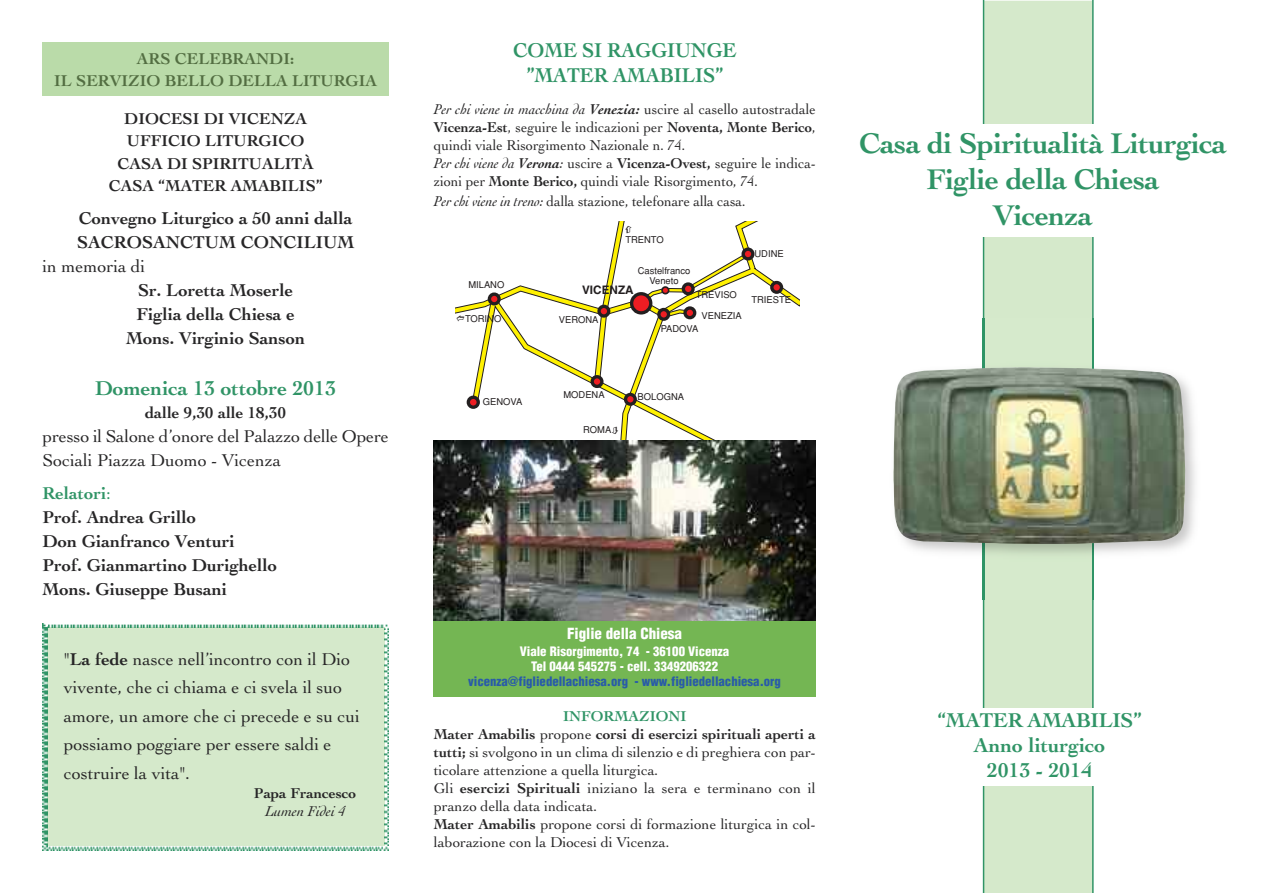
<style>
.page{position:relative;width:1263px;height:893px;background:#fff}
.page>*{position:absolute;margin:0;border:0;box-sizing:border-box;transform-origin:0 0}
.t1{font:700 30px/36px "Cochin";letter-spacing:-.015em;color:#309466;text-align:center}
.t2{font:700 21px/25.2px "Cochin";letter-spacing:-.005em;color:#309466;text-align:center}
.t3{font:700 21px/25.2px "Cochin";letter-spacing:-.005em;color:#309466;text-align:center;scale:.95 1}
.t4{font:18px/28.5px "Cochin";color:#272627}
.t5{font:700 18px/24px "Cochin";color:#272627}
.t6{font:700 16.5px/22.5px "Cochin";color:#272627;text-align:center}
.t7{font:700 16.5px/22.5px "Cochin";color:#536e42;text-align:center}
.t8{font:15px/18px "Cochin";color:#272627}
.t9{font:15px/18px "Cochin";color:#272627;scale:.95 1}
.t10{font:900 condensed 15px "Helvetica";color:#fff}
.t11{font:700 15px "Cochin";color:#272627}
.t12{font:italic 15px "Cochin";color:#272627}
.t13{font:900 condensed 12.75px/15.3px "Helvetica";color:#fff;text-align:center}
.t14{font:900 condensed 12.75px "Helvetica";color:#295ba8}
.t15{font:700 11.7px "Helvetica";color:#231f20}
.t16{font:9.45px/9.4px "Helvetica";color:#231f20;text-align:center}
.s1{color:#309466}
.s2{font-weight:400;color:#309466}
.s3{font-weight:700}
.s4{font-style:italic}
.s5{font-weight:700;font-style:italic}
.s6{font-weight:700;color:#309466}
</style>
<div class="page">
<div style="left:43px;top:43px;width:346px;height:53px;background:#badba9"></div>
<div style="left:43px;top:623px;width:346px;height:227px;background:#d5e9cb"></div>
<div style="left:984px;top:1px;width:108px;height:318px;background:#d5e9cb"></div>
<div style="left:984px;top:599px;width:108px;height:294px;background:#d5e9cb"></div>
<hr style="left:983px;top:0;width:1px;height:893px;background:#309466">
<hr style="left:1092px;top:0;width:2px;height:893px;background:#309466">
<img style="left:908px;top:319px;width:287px;height:280px">
<img style="left:893px;top:367px;width:292px;height:177px">
<div style="left:859px;top:124px;width:368px;height:112px;background:#fff"></div>
<div style="left:859px;top:708px;width:361px;height:78px;background:#fff"></div>
<img style="left:434px;top:440px;width:382px;height:181px">
<div style="left:433px;top:621px;width:383px;height:75px;background:#74b653"></div>
<svg style="left:455px;top:221px;width:344px;height:223px"></svg>
<p class="t7" style="left:54px;top:47px;width:324px">ARS CELEBRANDI:<br>IL SERVIZIO BELLO DELLA LITURGIA</p>
<p class="t6" style="left:109px;top:107px;width:215px">DIOCESI DI VICENZA<br>UFFICIO LITURGICO<br>CASA DI SPIRITUALITÀ<br>CASA “MATER AMABILIS”</p>
<p class="t5" style="left:77px;top:206px;width:279px">Convegno Liturgico a 50 anni dalla<br>SACROSANCTUM CONCILIUM</p>
<p class="t4" style="left:43px;top:252px;width:104px">in memoria di</p>
<p class="t5" style="left:126px;top:278px;width:180px;text-align:center">Sr. Loretta Moserle<br>Figlia della Chiesa e<br>Mons. Virginio Sanson</p>
<h2 class="t2" style="left:95px;top:376px;width:243px">Domenica 13 ottobre 2013</h2>
<p class="t6" style="left:145px;top:401px;width:143px">dalle 9,30 alle 18,30</p>
<p class="t4" style="left:43px;top:424px;width:348px;line-height:24px">presso il Salone d’onore del Palazzo delle Opere<br>Sociali Piazza Duomo - Vicenza</p>
<p class="t5" style="left:43px;top:481px;width:236px"><span class="s1">Relatori</span><span class="s2">:<br></span>Prof. Andrea Grillo<br>Don Gianfranco Venturi<br>Prof. Gianmartino Durighello<br>Mons. Giuseppe Busani</p>
<p class="t4" style="left:64px;top:645px;width:298px">"<span class="s3">La fede</span> nasce nell’incontro con il Dio vivente, che ci chiama e ci svela il suo amore, un amore che ci precede e su cui possiamo poggiare per essere saldi e costruire la vita".</p>
<p class="t11" style="left:254px;top:784px;width:104px">Papa Francesco</p>
<p class="t12" style="left:266px;top:803px;width:81px">Lumen Fidei 4</p>
<h2 class="t3" style="left:513px;top:37px;width:237px">COME SI RAGGIUNGE ”MATER AMABILIS”</h2>
<p class="t9" style="left:434px;top:100px;width:404px"><span class="s4">Per chi viene in macchina da</span> <span class="s5">Venezia:</span> uscire al casello autostradale <span class="s3">Vicenza-Est</span>, seguire le indicazioni per <span class="s3">Noventa, Monte Berico</span>, quindi viale Risorgimento Nazionale n. 74.<br><span class="s4">Per chi viene da</span> <span class="s5">Verona</span><span class="s4">:</span> uscire a <span class="s3">Vicenza-Ovest,</span> seguire le indica&shy;zioni per <span class="s3">Monte Berico,</span> quindi viale Risorgimento, 74.</p>
<p class="t9" style="left:434px;top:192px;width:330px"><span class="s4">Per chi viene in treno:</span> dalla stazione, telefonare alla casa.</p>
<p class="t16" style="left:468px;top:280px;width:37px">MILANO</p>
<p class="t16" style="left:465px;top:314px;width:38px">TORINO</p>
<p class="t16" style="left:483px;top:397px;width:41px">GENOVA</p>
<p class="t16" style="left:625px;top:235px;width:40px">TRENTO</p>
<p class="t16" style="left:638px;top:266px;width:54px">Castelfranco<br>Veneto</p>
<p class="t15" style="left:582px;top:285px;width:53px">VICENZA</p>
<p class="t16" style="left:696px;top:290px;width:43px">TREVISO</p>
<p class="t16" style="left:559px;top:315px;width:41px">VERONA</p>
<p class="t16" style="left:701px;top:311px;width:42px">VENEZIA</p>
<p class="t16" style="left:661px;top:324px;width:39px">PADOVA</p>
<p class="t16" style="left:754px;top:249px;width:31px">UDINE</p>
<p class="t16" style="left:751px;top:295px;width:41px">TRIESTE</p>
<p class="t16" style="left:563px;top:390px;width:43px">MODENA</p>
<p class="t16" style="left:638px;top:392px;width:48px">BOLOGNA</p>
<p class="t16" style="left:583px;top:425px;width:30px">ROMA</p>
<h1 class="t1" style="left:859px;top:125px;width:369px">Casa di Spiritualità Liturgica<br>Figlie della Chiesa<br>Vicenza</h1>
<p class="t10" style="left:567px;top:625px;width:116px">Figlie della Chiesa</p>
<p class="t13" style="left:520px;top:644px;width:211px">Viale Risorgimento, 74 - 36100 Vicenza<br>Tel 0444 545275 - cell. 3349206322</p>
<p class="t14" style="left:468px;top:674px;width:314px">vicenza@figliedellachiesa.org - www.figliedellachiesa.org</p>
<p class="t8" style="left:434px;top:707px;width:383px;text-indent:129px"><span class="s6">INFORMAZIONI<br></span><span class="s3">Mater Amabilis</span> propone <span class="s3">corsi di esercizi spirituali aperti a tutti;</span> si svolgono in un clima di silenzio e di preghiera con par&shy;ticolare attenzione a quella liturgica.<br>Gli <span class="s3">esercizi Spirituali</span> iniziano la sera e terminano con il pranzo della data indicata.<br><span class="s3">Mater Amabilis</span> propone corsi di formazione liturgica in col&shy;laborazione con la Diocesi di Vicenza.</p>
<h2 class="t2" style="left:938px;top:707px;width:205px">“MATER AMABILIS”<br>Anno liturgico<br>2013 - 2014</h2>
</div>
